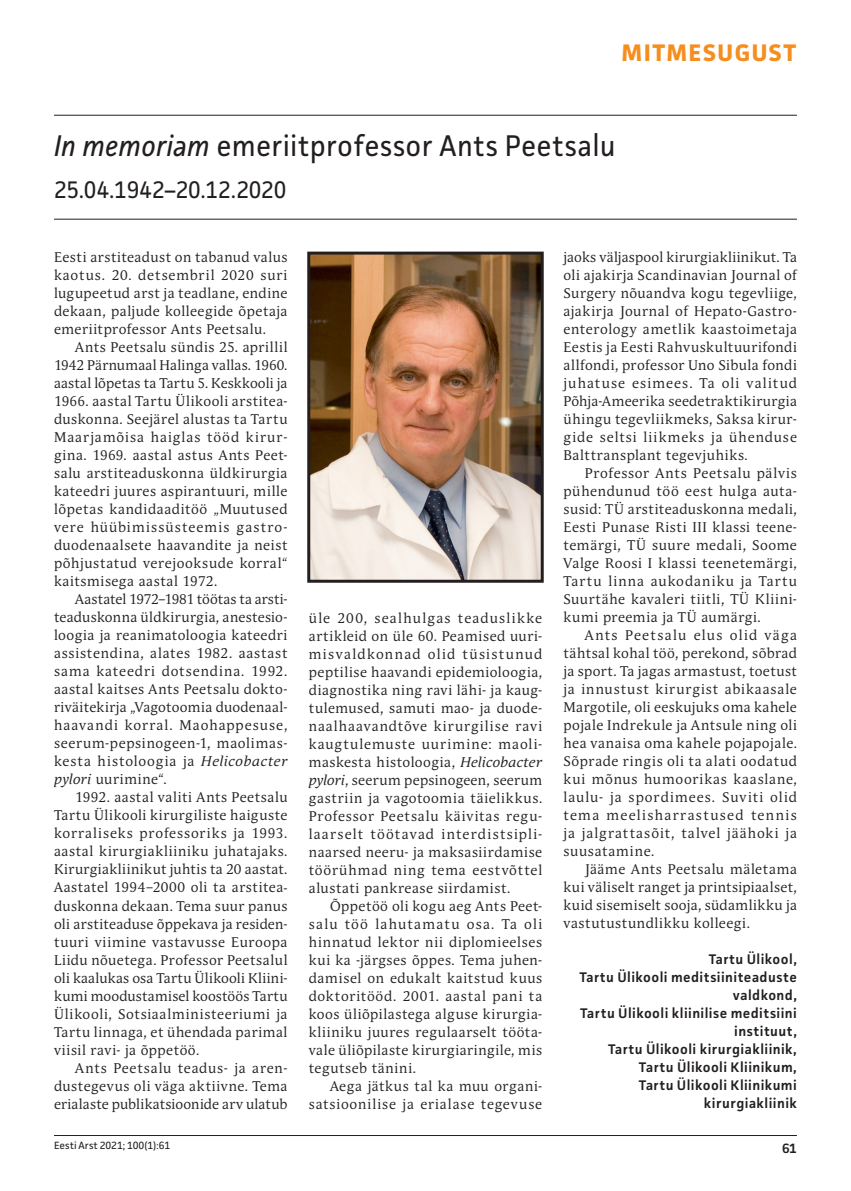
<style>
.page{position:relative;width:851px;height:1191px;background:#fff}
.page>*{position:absolute;margin:0;border:0;box-sizing:border-box;transform-origin:0 0}
.t1{font:30px "Facit";letter-spacing:.01em;color:#231f20;scale:.95 1}
.t2{font:24px "Facit";letter-spacing:-.005em;color:#231f20;scale:.95 1}
.t3{font:700 24px "Facit";letter-spacing:.055em;color:#f68e1e}
.t4{font:13.95px/18px "Andulka Book Pro";letter-spacing:.05em;color:#231f20;text-align:justify}
.t5{font:600 13.95px/18px "Facit";letter-spacing:.03em;color:#231f20;text-align:right}
.t6{font:600 13.5px "Facit";color:#231f20}
.t7{font:10.5px "Facit";color:#231f20}
.s1{font-style:italic}
</style>
<div class="page">
<hr style="left:54px;top:1135px;width:742px;height:1px;background:#231f20">
<img style="left:311px;top:256px;width:228px;height:323px">
<div style="left:307px;top:252px;width:236px;height:331px;border:3px solid #231f20"></div>
<hr style="left:54px;top:115px;width:742px;height:1px;background:#231f20">
<hr style="left:54px;top:219px;width:742px;height:1px;background:#231f20">
<h2 class="t3" style="left:621px;top:38px;width:176px">MITMESUGUST</h2>
<h1 class="t1" style="left:54px;top:127px;width:592px"><span class="s1">In memoriam</span> emeriitprofessor Ants Peetsalu</h1>
<h2 class="t2" style="left:54px;top:175px;width:246px">25.04.1942–20.12.2020</h2>
<p class="t4" style="left:54px;top:248px;width:235px">Eesti arstiteadust on tabanud valus kaotus. 20. detsembril 2020 suri lugupeetud arst ja teadlane, endine dekaan, paljude kolleegide õpetaja emeriitprofessor Ants Peetsalu.</p>
<p class="t4" style="left:54px;top:338px;width:235px;text-indent:21px">Ants Peetsalu sündis 25. aprillil 1942 Pärnumaal Halinga vallas. 1960. aastal lõpetas ta Tartu 5. Keskkooli ja 1966. aastal Tartu Ülikooli arstitea&shy;duskonna. Seejärel alustas ta Tartu Maarjamõisa haiglas tööd kirur&shy;gina. 1969. aastal astus Ants Peet&shy;salu arstiteaduskonna üldkirurgia kateedri juures aspirantuuri, mille lõpetas kandidaaditöö „Muutused vere hüübimissüsteemis gastro&shy;duodenaalsete haavandite ja neist põhjustatud verejooksude korral“ kaitsmisega aastal 1972.</p>
<p class="t4" style="left:54px;top:590px;width:235px;text-indent:21px">Aastatel 1972–1981 töötas ta arsti&shy;teaduskonna üldkirurgia, anestesio&shy;loogia ja reanimatoloogia kateedri assistendina, alates 1982. aastast sama kateedri dotsendina. 1992. aastal kaitses Ants Peetsalu dokto&shy;riväitekirja „Vagotoomia duodenaal&shy;haavandi korral. Maohappesuse, seerum-pepsinogeen-1, maolimas&shy;kesta histoloogia ja <span class="s1">Helicobacter pylori</span> uurimine“.</p>
<p class="t4" style="left:54px;top:788px;width:235px;text-indent:21px">1992. aastal valiti Ants Peetsalu Tartu Ülikooli kirurgiliste haiguste korraliseks professoriks ja 1993. aastal kirurgiakliiniku juhatajaks.<br>Kirurgiakliinikut juhtis ta 20 aastat.<br>Aastatel 1994–2000 oli ta arstitea&shy;duskonna dekaan. Tema suur panus oli arstiteaduse õppekava ja residen&shy;tuuri viimine vastavusse Euroopa Liidu nõuetega. Professor Peetsalul oli kaalukas osa Tartu Ülikooli Kliini&shy;kumi moodustamisel koostöös Tartu Ülikooli, Sotsiaalministeeriumi ja Tartu linnaga, et ühendada parimal viisil ravi- ja õppetöö.</p>
<p class="t4" style="left:54px;top:1058px;width:235px;text-indent:21px">Ants Peetsalu teadus- ja aren&shy;dustegevus oli väga aktiivne. Tema erialaste publikatsioonide arv ulatub</p>
<p class="t7" style="left:54px;top:1139px;width:118px">Eesti Arst 2021; 100(1):61</p>
<p class="t4" style="left:309px;top:609px;width:235px">üle 200, sealhulgas teaduslikke artikleid on üle 60. Peamised uuri&shy;misvaldkonnad olid tüsistunud peptilise haavandi epidemioloogia, diagnostika ning ravi lähi- ja kaug&shy;tulemused, samuti mao- ja duode&shy;naalhaavandtõve kirurgilise ravi kaugtulemuste uurimine: maoli&shy;maskesta histoloogia, <span class="s1">Helicobacter pylori</span>, seerum pepsinogeen, seerum gastriin ja vagotoomia täielikkus.<br>Professor Peetsalu käivitas regu&shy;laarselt töötavad interdistsipli&shy;naarsed neeru- ja maksasiirdamise töörühmad ning tema eestvõttel alustati pankrease siirdamist.</p>
<p class="t4" style="left:309px;top:897px;width:235px;text-indent:21px">Õppetöö oli kogu aeg Ants Peet&shy;salu töö lahutamatu osa. Ta oli hinnatud lektor nii diplomieelses kui ka -järgses õppes. Tema juhen&shy;damisel on edukalt kaitstud kuus doktoritööd. 2001. aastal pani ta koos üliõpilastega alguse kirurgia&shy;kliiniku juures regulaarselt tööta&shy;vale üliõpilaste kirurgiaringile, mis tegutseb tänini.</p>
<p class="t4" style="left:309px;top:1077px;width:235px;text-align:right">Aega jätkus tal ka muu organi&shy;satsioonilise ja erialase tegevuse</p>
<p class="t4" style="left:563px;top:248px;width:235px">jaoks väljaspool kirurgiakliinikut. Ta oli ajakirja Scandinavian Journal of Surgery nõuandva kogu tegevliige, ajakirja Journal of Hepato-Gastro&shy;enterology ametlik kaastoimetaja Eestis ja Eesti Rahvuskultuurifondi allfondi, professor Uno Sibula fondi juhatuse esimees. Ta oli valitud Põhja-Ameerika seedetraktikirurgia ühingu tegevliikmeks, Saksa kirur&shy;gide seltsi liikmeks ja ühenduse Balttransplant tegevjuhiks.</p>
<p class="t4" style="left:563px;top:464px;width:235px;text-indent:21px">Professor Ants Peetsalu pälvis pühendunud töö eest hulga auta&shy;susid: TÜ arstiteaduskonna medali, Eesti Punase Risti III klassi teene&shy;temärgi, TÜ suure medali, Soome Valge Roosi I klassi teenetemärgi, Tartu linna aukodaniku ja Tartu Suurtähe kavaleri tiitli, TÜ Kliini&shy;kumi preemia ja TÜ aumärgi.</p>
<p class="t4" style="left:563px;top:626px;width:235px;text-indent:21px">Ants Peetsalu elus olid väga tähtsal kohal töö, perekond, sõbrad ja sport. Ta jagas armastust, toetust ja innustust kirurgist abikaasale Margotile, oli eeskujuks oma kahele pojale Indrekule ja Antsule ning oli hea vanaisa oma kahele pojapojale.<br>Sõprade ringis oli ta alati oodatud kui mõnus humoorikas kaaslane, laulu- ja spordimees. Suviti olid tema meelisharrastused tennis ja jalgrattasõit, talvel jäähoki ja suusatamine.</p>
<p class="t4" style="left:563px;top:860px;width:235px;text-indent:21px">Jääme Ants Peetsalu mäletama kui väliselt ranget ja printsipiaalset, kuid sisemiselt sooja, südamlikku ja vastutustundlikku kolleegi.</p>
<p class="t5" style="left:579px;top:950px;width:219px">Tartu Ülikool,<br>Tartu Ülikooli meditsiiniteaduste valdkond,<br>Tartu Ülikooli kliinilise meditsiini instituut,<br>Tartu Ülikooli kirurgiakliinik,<br>Tartu Ülikooli Kliinikum,<br>Tartu Ülikooli Kliinikumi kirurgiakliinik</p>
<p class="t6" style="left:782px;top:1139px;width:16px">61</p>
</div>
